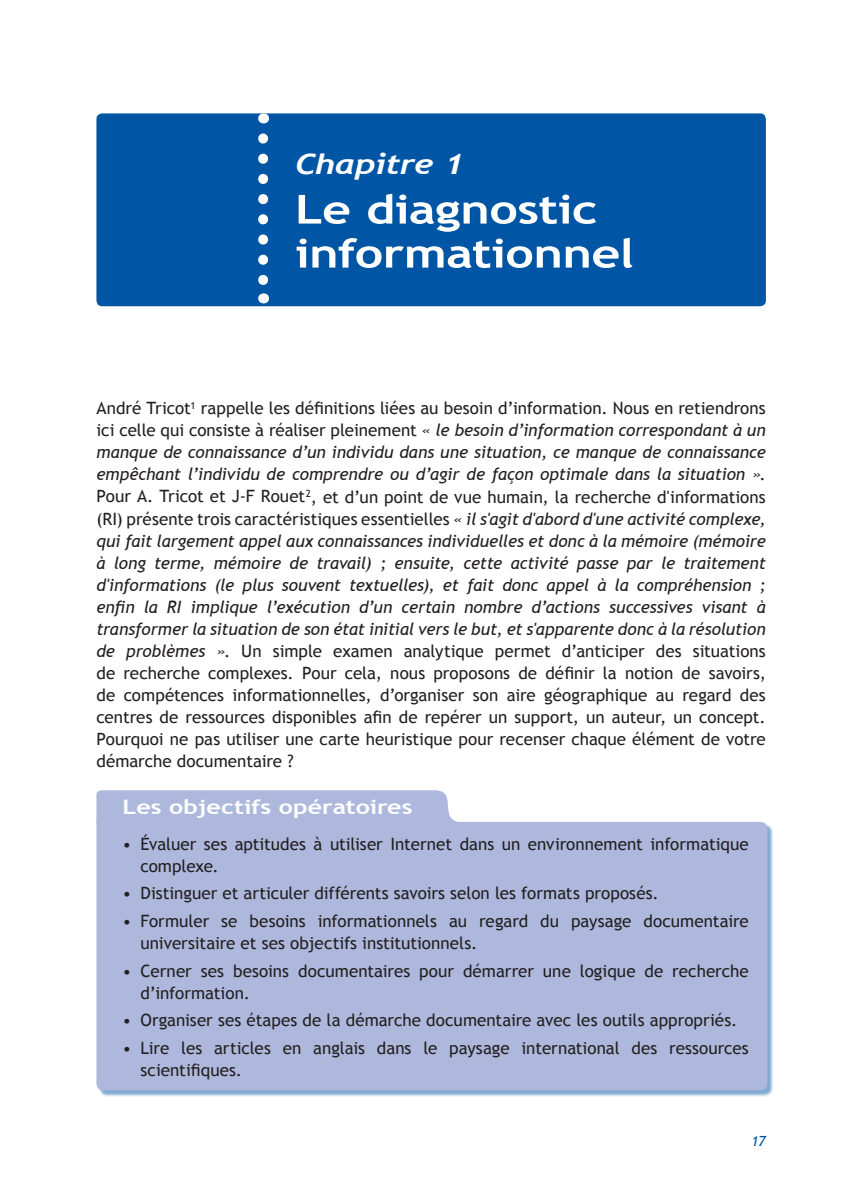
<style>
.page{position:relative;width:851px;height:1191px;background:#fff}
.page>*{position:absolute;margin:0;border:0;box-sizing:border-box;transform-origin:0 0}
.t1{font:700 40px/44px "Trebuchet MS";letter-spacing:-.01em;color:#fff;scale:1.25 1}
.t2{font:italic 700 28px "Trebuchet";letter-spacing:-.03em;color:#fff;scale:1.25 1}
.t3{font:700 20px "Trebuchet MS";color:#fff;scale:1.25 1}
.t4{font:italic 17px/22px "Trebuchet MS";letter-spacing:-.01em;color:#231f20;text-align:justify}
.t5{font:17px/22px "Trebuchet MS";color:#231f20}
.t6{font:italic 14px "Trebuchet MS";color:#0155a5}
.s1{font-style:normal}
</style>
<div class="page">
<div style="left:98px;top:821px;width:675px;height:276px;background:#0155a5;opacity:.5"></div>
<div style="left:96px;top:821px;width:672px;height:270px;background:#adb8dc"></div>
<svg style="left:96px;top:790px;width:369px;height:33px;background:#b1bbdd"></svg>
<div style="left:96px;top:113px;width:669px;height:193px;background:#0155a5;border-radius:6px"></div>
<svg style="left:258px;top:138px;width:10px;height:165px"></svg>
<h2 class="t2" style="left:295px;top:147px;width:137px">Chapitre 1</h2>
<h1 class="t1" style="left:295px;top:187px;width:273px">Le diagnostic informationnel</h1>
<p class="t4" style="left:96px;top:397px;width:670px"><span class="s1">André Tricot</span><sup>1</sup> <span class="s1">rappelle les définitions liées au besoin d’information. Nous en retiendrons ici celle qui consiste à réaliser pleinement</span> « le besoin d’information correspondant à un manque de connaissance d’un individu dans une situation, ce manque de connaissance empêchant l’individu de comprendre ou d’agir de façon optimale dans la situation »<span class="s1">.<br>Pour A. Tricot et J-F Rouet</span><sup>2</sup><span class="s1">, et d’un point de vue humain, la recherche d'informations (RI) présente trois caractéristiques essentielles</span> « il s'agit d'abord d'une activité complexe, qui fait largement appel aux connaissances individuelles et donc à la mémoire (mémoire à long terme, mémoire de travail) ; ensuite, cette activité passe par le traitement d'informations (le plus souvent textuelles), et fait donc appel à la compréhension ; enfin la RI implique l’exécution d’un certain nombre d’actions successives visant à transformer la situation de son état initial vers le but, et s'apparente donc à la résolution de problèmes »<span class="s1">. Un simple examen analytique permet d’anticiper des situations de recherche complexes. Pour cela, nous proposons de définir la notion de savoirs, de compétences informationnelles, d’organiser son aire géographique au regard des centres de ressources disponibles afin de repérer un support, un auteur, un concept.<br>Pourquoi ne pas utiliser une carte heuristique pour recenser chaque élément de votre démarche documentaire ?</span></p>
<p class="t3" style="left:123px;top:795px;width:233px">Les objectifs opératoires</p>
<p class="t5" style="left:140px;top:833px;width:609px;text-indent:-18px">• Évaluer ses aptitudes à utiliser Internet dans un environnement informatique complexe.</p>
<p class="t5" style="left:122px;top:882px;width:537px">• Distinguer et articuler différents savoirs selon les formats proposés.</p>
<p class="t5" style="left:140px;top:910px;width:609px;text-indent:-18px">• Formuler se besoins informationnels au regard du paysage documentaire universitaire et ses objectifs institutionnels.</p>
<p class="t5" style="left:140px;top:960px;width:609px;text-indent:-18px">• Cerner ses besoins documentaires pour démarrer une logique de recherche d’information.</p>
<p class="t5" style="left:122px;top:1009px;width:616px">• Organiser ses étapes de la démarche documentaire avec les outils appropriés.</p>
<p class="t5" style="left:140px;top:1037px;width:609px;text-indent:-18px">• Lire les articles en anglais dans le paysage international des ressources scientifiques.</p>
<p class="t6" style="left:751px;top:1132px;width:16px">17</p>
</div>
